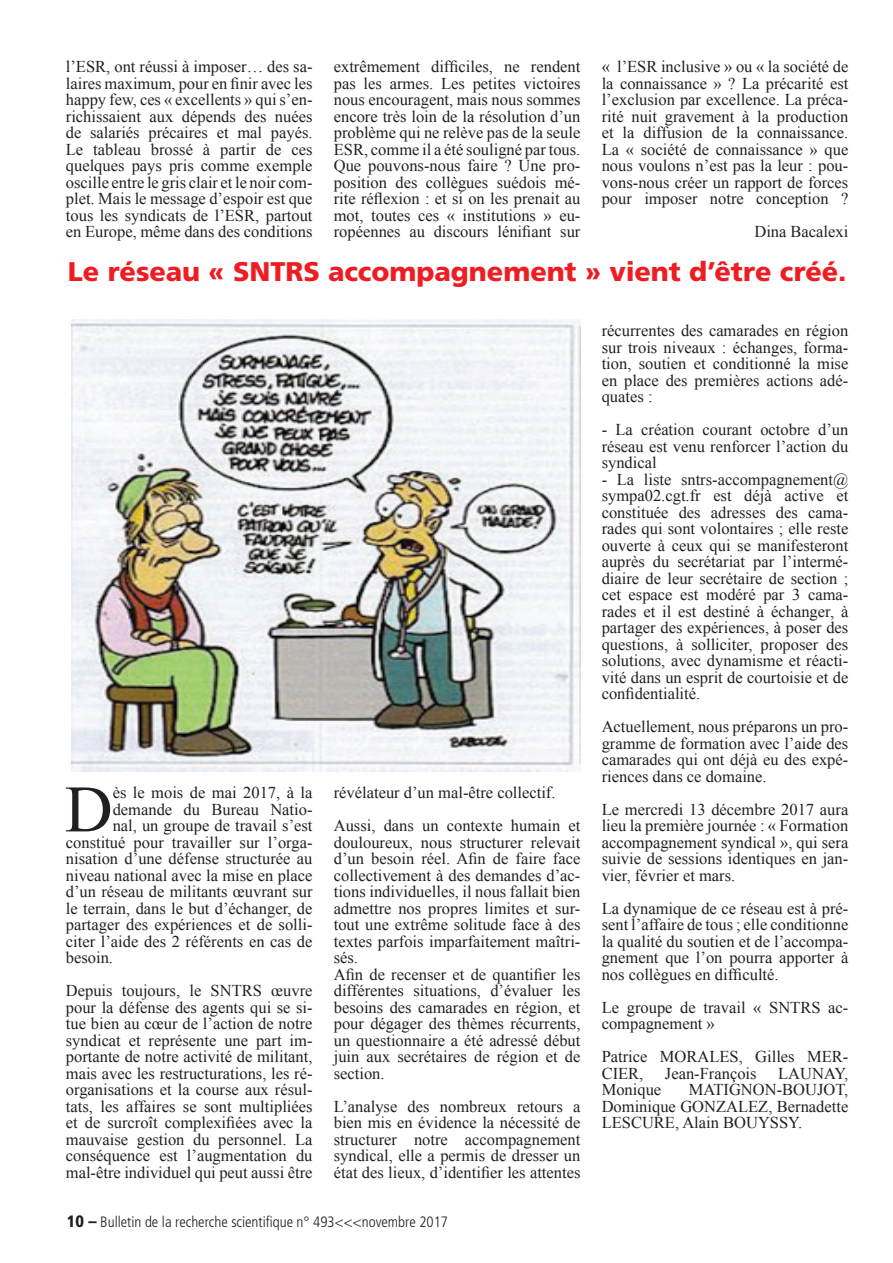
<style>
.page{position:relative;width:893px;height:1263px;background:#fff}
.page>*{position:absolute;margin:0;border:0;box-sizing:border-box;transform-origin:0 0}
.t1{font:66.3px "Times New Roman";color:#231f20}
.t2{font:900 27px "Frutiger LT Std";color:#ee1d23}
.t3{font:16.5px/16.5px "Times New Roman";color:#231f20;text-align:justify}
.t4{font:300 condensed 15px "Frutiger LT Std";color:#231f20}
.s1{font-weight:900;font-size:16.5px}
</style>
<div class="page">
<img style="left:71px;top:320px;width:509px;height:452px">
<p class="t3" style="left:66px;top:58px;width:248px">l’ESR, ont réussi à imposer… des sa&shy;laires maximum, pour en finir avec les happy few, ces « excellents » qui s’en&shy;richissaient aux dépends des nuées de salariés précaires et mal payés.<br>Le tableau brossé à partir de ces quelques pays pris comme exemple oscille entre le gris clair et le noir com&shy;plet. Mais le message d’espoir est que tous les syndicats de l’ESR, partout en Europe, même dans des conditions</p>
<p class="t3" style="left:334px;top:58px;width:248px">extrêmement difficiles, ne rendent pas les armes. Les petites victoires nous encouragent, mais nous sommes encore très loin de la résolution d’un problème qui ne relève pas de la seule ESR, comme il a été souligné par tous.<br>Que pouvons-nous faire ? Une pro&shy;position des collègues suédois mé&shy;rite réflexion : et si on les prenait au mot, toutes ces « institutions » eu&shy;ropéennes au discours lénifiant sur</p>
<p class="t3" style="left:602px;top:58px;width:248px">« l’ESR inclusive » ou « la société de la connaissance » ? La précarité est l’exclusion par excellence. La préca&shy;rité nuit gravement à la production et la diffusion de la connaissance.<br>La « société de connaissance » que nous voulons n’est pas la leur : pou&shy;vons-nous créer un rapport de forces pour imposer notre conception ?</p>
<p class="t3" style="left:754px;top:223px;width:95px">Dina Bacalexi</p>
<h2 class="t2" style="left:68px;top:255px;width:780px">Le réseau « SNTRS accompagnement » vient d’être créé.</h2>
<h1 class="t1" style="left:65px;top:765px;width:49px">D</h1>
<p class="t3" style="left:113px;top:784px;width:201px">ès le mois de mai 2017, à la</p>
<p class="t3" style="left:113px;top:801px;width:201px">demande du Bureau Natio-</p>
<p class="t3" style="left:113px;top:817px;width:201px">nal, un groupe de travail s’est</p>
<p class="t3" style="left:66px;top:834px;width:248px">constitué pour travailler sur l’orga-</p>
<p class="t3" style="left:66px;top:850px;width:248px">nisation d’une défense structurée au</p>
<p class="t3" style="left:66px;top:867px;width:248px">niveau national avec la mise en place</p>
<p class="t3" style="left:66px;top:883px;width:248px">d’un réseau de militants œuvrant sur</p>
<p class="t3" style="left:66px;top:900px;width:248px">le terrain, dans le but d’échanger, de</p>
<p class="t3" style="left:66px;top:916px;width:248px">partager des expériences et de solli-</p>
<p class="t3" style="left:66px;top:933px;width:248px">citer l’aide des 2 référents en cas de</p>
<p class="t3" style="left:66px;top:949px;width:49px">besoin.</p>
<p class="t3" style="left:66px;top:982px;width:248px">Depuis toujours, le SNTRS œuvre pour la défense des agents qui se si&shy;tue bien au cœur de l’action de notre syndicat et représente une part im&shy;portante de notre activité de militant, mais avec les restructurations, les ré&shy;organisations et la course aux résul&shy;tats, les affaires se sont multipliées et de surcroît complexifiées avec la mauvaise gestion du personnel. La conséquence est l’augmentation du mal-être individuel qui peut aussi être</p>
<p class="t3" style="left:334px;top:776px;width:248px;line-height:33px">révélateur d’un mal-être collectif.<br>Aussi, dans un contexte humain et</p>
<p class="t3" style="left:334px;top:834px;width:248px;text-align:left">douloureux, nous structurer relevait d’un besoin réel. Afin de faire face collectivement à des demandes d’ac&shy;tions individuelles, il nous fallait bien admettre nos propres limites et sur&shy;tout une extrême solitude face à des textes parfois imparfaitement maîtri&shy;sés.<br>Afin de recenser et de quantifier les différentes situations, d’évaluer les besoins des camarades en région, et pour dégager des thèmes récurrents, un questionnaire a été adressé début juin aux secrétaires de région et de section.</p>
<p class="t3" style="left:334px;top:1098px;width:248px">L’analyse des nombreux retours a bien mis en évidence la nécessité de structurer notre accompagnement syndical, elle a permis de dresser un état des lieux, d’identifier les attentes</p>
<p class="t4" style="left:67px;top:1214px;width:383px"><span class="s1">10 –</span> Bulletin de la recherche scientifique n° 493&lt;&lt;&lt;novembre 2017</p>
<p class="t3" style="left:602px;top:322px;width:248px">récurrentes des camarades en région sur trois niveaux : échanges, forma&shy;tion, soutien et conditionné la mise en place des premières actions adé&shy;quates :</p>
<p class="t3" style="left:602px;top:421px;width:248px">- La création courant octobre d’un réseau est venu renforcer l’action du syndical</p>
<p class="t3" style="left:602px;top:471px;width:248px">- La liste sntrs-accompagnement@ sympa02.cgt.fr est déjà active et constituée des adresses des cama&shy;rades qui sont volontaires ; elle reste ouverte à ceux qui se manifesteront auprès du secrétariat par l’intermé&shy;diaire de leur secrétaire de section ; cet espace est modéré par 3 cama&shy;rades et il est destiné à échanger, à partager des expériences, à poser des questions, à solliciter, proposer des solutions, avec dynamisme et réacti&shy;vité dans un esprit de courtoisie et de confidentialité.</p>
<p class="t3" style="left:602px;top:718px;width:248px">Actuellement, nous préparons un pro&shy;gramme de formation avec l’aide des camarades qui ont déjà eu des expé&shy;riences dans ce domaine.</p>
<p class="t3" style="left:602px;top:801px;width:248px">Le mercredi 13 décembre 2017 aura lieu la première journée : « Formation accompagnement syndical », qui sera suivie de sessions identiques en jan&shy;vier, février et mars.</p>
<p class="t3" style="left:602px;top:900px;width:248px">La dynamique de ce réseau est à pré&shy;sent l’affaire de tous ; elle conditionne la qualité du soutien et de l’accompa&shy;gnement que l’on pourra apporter à nos collègues en difficulté.</p>
<p class="t3" style="left:602px;top:999px;width:248px">Le groupe de travail « SNTRS ac&shy;compagnement »</p>
<p class="t3" style="left:602px;top:1048px;width:248px">Patrice MORALES, Gilles MER-<br>CIER,</p>
<p class="t3" style="left:665px;top:1065px;width:93px">Jean-François</p>
<p class="t3" style="left:778px;top:1065px;width:72px">LAUNAY,</p>
<p class="t3" style="left:602px;top:1081px;width:61px">Monique</p>
<p class="t3" style="left:602px;top:1081px;width:248px;text-indent:87px">MATIGNON-BOUJOT, Dominique GONZALEZ, Bernadette LESCURE, Alain BOUYSSY.</p>
</div>
